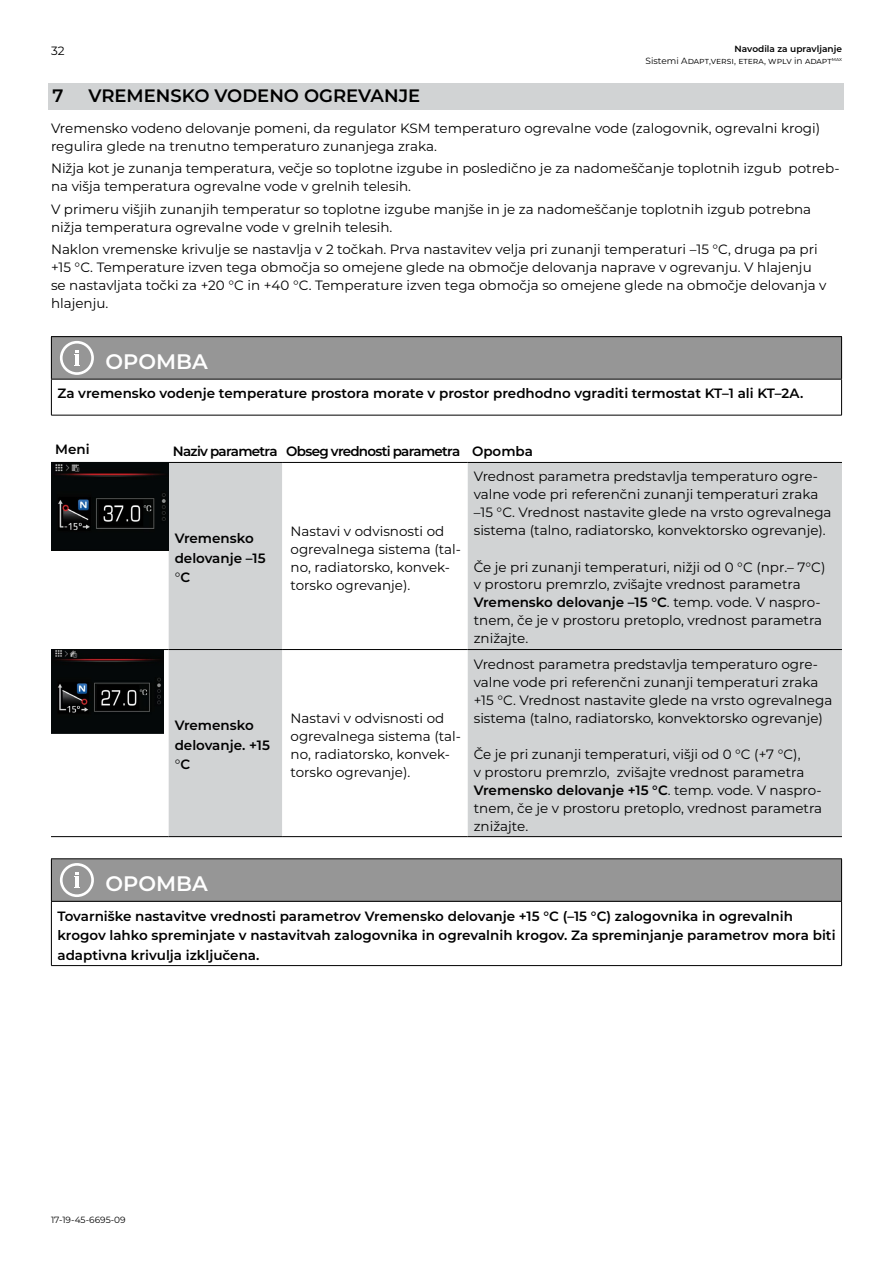
<style>
.page{position:relative;width:893px;height:1263px;background:#fff}
.page>*{position:absolute;margin:0;border:0;box-sizing:border-box;transform-origin:0 0}
.t1{font:600 21px "Montserrat";color:#fff}
.t2{font:600 18px "Montserrat";color:#000}
.t3{font:13.5px/18px "Montserrat";color:#000}
.t4{font:600 13.5px/19.5px "Montserrat";color:#000}
.t5{font:600 13.5px "Montserrat";letter-spacing:-.055em;color:#000}
.t6{font:12px "Montserrat";color:#000}
.t7{font:9px "Montserrat";color:#000}
.t8{font:600 9px "Montserrat";color:#000}
.t9{font:5.25px "Montserrat";color:#000}
.s1{font-weight:400}
.s2{font-weight:600}
</style>
<div class="page">
<div style="left:49px;top:83px;width:795px;height:26px;background:#d1d3d4"></div>
<div style="left:51px;top:337px;width:791px;height:42px;background:#969696"></div>
<hr style="left:51px;top:336px;width:791px;height:1px;background:#000">
<hr style="left:51px;top:337px;width:1px;height:42px;background:#000">
<hr style="left:841px;top:337px;width:1px;height:42px;background:#000">
<hr style="left:51px;top:379px;width:791px;height:1px;background:#000">
<hr style="left:51px;top:379px;width:1px;height:36px;background:#000">
<hr style="left:841px;top:379px;width:1px;height:36px;background:#000">
<hr style="left:51px;top:415px;width:791px;height:1px;background:#000">
<svg style="left:60px;top:341px;width:34px;height:34px"></svg>
<svg style="left:169px;top:463px;width:673px;height:373px;fill:#d1d3d4"></svg>
<hr style="left:51px;top:462px;width:118px;height:1px;background:#000">
<hr style="left:169px;top:462px;width:113px;height:1px;background:#000">
<hr style="left:282px;top:462px;width:186px;height:1px;background:#000">
<hr style="left:468px;top:462px;width:374px;height:1px;background:#000">
<hr style="left:51px;top:649px;width:118px;height:1px;background:#000">
<hr style="left:169px;top:649px;width:113px;height:1px;background:#000">
<hr style="left:282px;top:649px;width:186px;height:1px;background:#000">
<hr style="left:468px;top:649px;width:374px;height:1px;background:#000">
<hr style="left:51px;top:836px;width:118px;height:1px;background:#000">
<hr style="left:169px;top:836px;width:113px;height:1px;background:#000">
<hr style="left:282px;top:836px;width:186px;height:1px;background:#000">
<hr style="left:468px;top:836px;width:374px;height:1px;background:#000">
<img style="left:51px;top:463px;width:117px;height:88px">
<img style="left:51px;top:650px;width:113px;height:83px">
<div style="left:51px;top:859px;width:791px;height:42px;background:#969696"></div>
<hr style="left:51px;top:858px;width:791px;height:1px;background:#000">
<hr style="left:51px;top:859px;width:1px;height:42px;background:#000">
<hr style="left:841px;top:859px;width:1px;height:42px;background:#000">
<hr style="left:51px;top:901px;width:791px;height:1px;background:#000">
<hr style="left:51px;top:902px;width:1px;height:63px;background:#000">
<hr style="left:841px;top:902px;width:1px;height:63px;background:#000">
<hr style="left:51px;top:965px;width:791px;height:1px;background:#000">
<svg style="left:60px;top:863px;width:34px;height:34px"></svg>
<p class="t8" style="left:735px;top:42px;width:109px">Navodila za upravljanje</p>
<p class="t7" style="left:646px;top:54px;width:99px">Sistemi ADAPT,VERSI, etera</p>
<p class="t7" style="left:764px;top:54px;width:48px">, WPLV in adapt</p>
<p class="t9" style="left:832px;top:55px;width:12px">max</p>
<p class="t6" style="left:51px;top:42px;width:15px">32</p>
<h2 class="t2" style="left:53px;top:83px;width:12px">7</h2>
<h2 class="t2" style="left:89px;top:83px;width:333px">VREMENSKO VODENO OGREVANJE</h2>
<p class="t3" style="left:51px;top:119px;width:771px">Vremensko vodeno delovanje pomeni, da regulator KSM temperaturo ogrevalne vode (zalogovnik, ogrevalni krogi) regulira glede na trenutno temperaturo zunanjega zraka.</p>
<p class="t3" style="left:51px;top:159px;width:790px">Nižja kot je zunanja temperatura, večje so toplotne izgube in posledično je za nadomeščanje toplotnih izgub potreb&shy;na višja temperatura ogrevalne vode v grelnih telesih.</p>
<p class="t3" style="left:51px;top:199px;width:762px">V primeru višjih zunanjih temperatur so toplotne izgube manjše in je za nadomeščanje toplotnih izgub potrebna nižja temperatura ogrevalne vode v grelnih telesih.</p>
<p class="t3" style="left:51px;top:240px;width:777px">Naklon vremenske krivulje se nastavlja v 2 točkah. Prva nastavitev velja pri zunanji temperaturi –15 °C, druga pa pri +15 °C. Temperature izven tega območja so omejene glede na območje delovanja naprave v ogrevanju. V hlajenju se nastavljata točki za +20 °C in +40 °C. Temperature izven tega območja so omejene glede na območje delovanja v hlajenju.</p>
<h1 class="t1" style="left:106px;top:347px;width:104px">OPOMBA</h1>
<p class="t4" style="left:57px;top:383px;width:747px">Za vremensko vodenje temperature prostora morate v prostor predhodno vgraditi termostat KT–1 ali KT–2A.</p>
<p class="t4" style="left:55px;top:439px;width:36px">Meni</p>
<p class="t5" style="left:173px;top:442px;width:361px">Naziv parametra Obseg vrednosti parametra Opomba</p>
<p class="t4" style="left:175px;top:528px;width:92px">Vremensko delovanje –15 <span class="s1">°</span>C</p>
<p class="t3" style="left:291px;top:521px;width:172px">Nastavi v odvisnosti od ogrevalnega sistema (tal&shy;no, radiatorsko, konvek&shy;torsko ogrevanje).</p>
<p class="t4" style="left:175px;top:715px;width:97px">Vremensko delovanje. +15 <span class="s1">°</span>C</p>
<p class="t3" style="left:291px;top:708px;width:172px">Nastavi v odvisnosti od ogrevalnega sistema (tal&shy;no, radiatorsko, konvek&shy;torsko ogrevanje).</p>
<p class="t3" style="left:474px;top:467px;width:359px">Vrednost parametra predstavlja temperaturo ogre&shy;valne vode pri referenčni zunanji temperaturi zraka –15 °C. Vrednost nastavite glede na vrsto ogrevalnega sistema (talno, radiatorsko, konvektorsko ogrevanje).</p>
<p class="t3" style="left:474px;top:557px;width:353px">Če je pri zunanji temperaturi, nižji od 0 °C (npr.– 7°C) v prostoru premrzlo, zvišajte vrednost parametra <span class="s2">Vremensko delovanje –15 °C</span>. temp. vode. V naspro&shy;tnem, če je v prostoru pretoplo, vrednost parametra znižajte.</p>
<p class="t3" style="left:474px;top:654px;width:360px">Vrednost parametra predstavlja temperaturo ogre&shy;valne vode pri referenčni zunanji temperaturi zraka +15 °C. Vrednost nastavite glede na vrsto ogrevalnega sistema (talno, radiatorsko, konvektorsko ogrevanje)</p>
<p class="t3" style="left:474px;top:744px;width:350px">Če je pri zunanji temperaturi, višji od 0 °C (+7 °C),<br>v prostoru premrzlo, zvišajte vrednost parametra <span class="s2">Vremensko delovanje +15 °C</span>. temp. vode. V naspro&shy;tnem, če je v prostoru pretoplo, vrednost parametra znižajte.</p>
<h1 class="t1" style="left:106px;top:869px;width:104px">OPOMBA</h1>
<p class="t4" style="left:57px;top:905px;width:780px">Tovarniške nastavitve vrednosti parametrov Vremensko delovanje +15 °C (–15 °C) zalogovnika in ogrevalnih krogov lahko spreminjate v nastavitvah zalogovnika in ogrevalnih krogov. Za spreminjanje parametrov mora biti adaptivna krivulja izključena.</p>
<p class="t7" style="left:51px;top:1213px;width:76px">17-19-45-6695-09</p>
</div>
